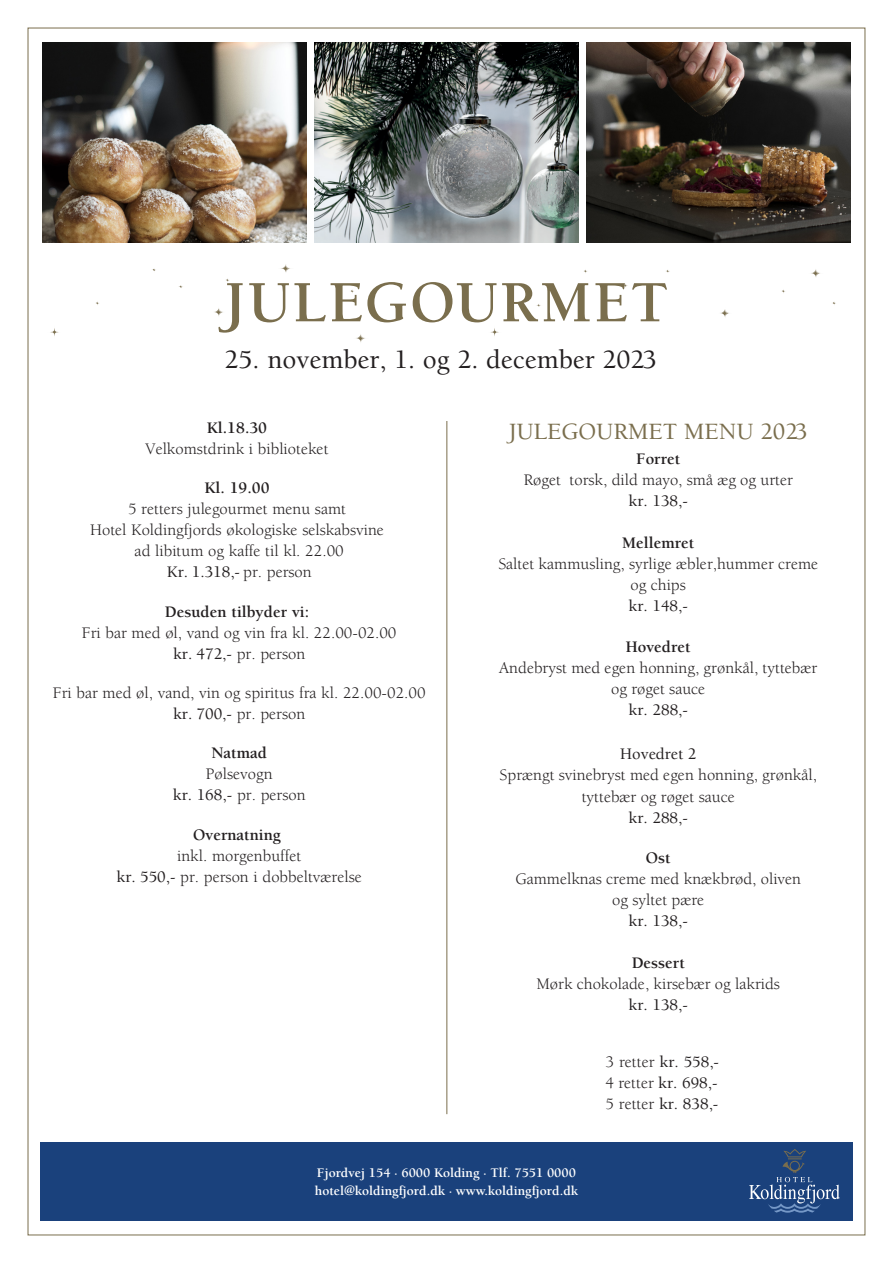
<style>
.page{position:relative;width:893px;height:1263px;background:#fff}
.page>*{position:absolute;margin:0;border:0;box-sizing:border-box;transform-origin:0 0}
.t1{font:700 60px "Berkeley";letter-spacing:.03em;color:#7a6e4d}
.t2{font:500 27px "Berkeley";color:#231f20}
.t3{font:500 24px "Berkeley";color:#7a6e4d}
.t4{font:16.5px/21px "Berkeley";color:#231f20;text-align:center}
.t5{font:500 16.5px/21px "Berkeley";color:#231f20;text-align:justify}
.t6{font:700 13.5px/18px "Berkeley";color:#fff}
.s1{font-weight:700}
.s2{font-weight:500}
.s3{font-weight:400}
</style>
<div class="page">
<div style="left:40px;top:1142px;width:813px;height:79px;background:#1a417c"></div>
<svg style="left:749px;top:1149px;width:91px;height:64px"></svg>
<img style="left:315px;top:43px;width:263px;height:199px">
<img style="left:587px;top:43px;width:263px;height:199px">
<svg style="left:48px;top:326px;width:13px;height:13px"></svg>
<svg style="left:712px;top:300px;width:26px;height:26px"></svg>
<svg style="left:488px;top:326px;width:13px;height:13px"></svg>
<hr style="left:446px;top:421px;width:1px;height:693px;background:#7a6e4d">
<img style="left:43px;top:43px;width:263px;height:199px">
<p class="t1" style="left:225px;top:270px;width:445px">JULEGOURMET</p>
<p class="t2" style="left:225px;top:346px;width:434px">25. november, 1. og 2. december 2023</p>
<p class="t4" style="left:146px;top:418px;width:184px"><span class="s1">Kl.18.30<br></span>Velkomstdrink i biblioteket</p>
<p class="t4" style="left:90px;top:478px;width:295px"><span class="s1">Kl. 19.00<br></span>5 retters julegourmet menu samt<br>Hotel Koldingfjords økologiske selskabsvine ad libitum og kaffe til kl. 22.00<br><span class="s2">Kr. 1.318,-</span> pr. person</p>
<p class="t4" style="left:82px;top:601px;width:316px"><span class="s1">Desuden tilbyder vi:<br></span>Fri bar med øl, vand og vin fra kl. 22.00-02.00 <span class="s2">kr. 472,-</span> pr. person</p>
<p class="t4" style="left:53px;top:683px;width:374px">Fri bar med øl, vand, vin og spiritus fra kl. 22.00-02.00 <span class="s2">kr. 700,-</span> pr. person</p>
<p class="t4" style="left:173px;top:743px;width:134px"><span class="s1">Natmad<br></span>Pølsevogn<br><span class="s2">kr. 168,-</span> pr. person</p>
<p class="t4" style="left:117px;top:825px;width:247px"><span class="s1">Overnatning<br></span>inkl. morgenbuffet<br><span class="s2">kr. 550,-</span> pr. person i dobbeltværelse</p>
<p class="t3" style="left:509px;top:419px;width:300px">JULEGOURMET MENU 2023</p>
<p class="t4" style="left:524px;top:449px;width:271px"><span class="s1">Forret<br></span>Røget torsk, dild mayo, små æg og urter <span class="s2">kr. 138,-</span></p>
<p class="t4" style="left:498px;top:533px;width:321px"><span class="s1">Mellemret<br></span>Saltet kammusling, syrlige æbler,hummer creme og chips<br><span class="s2">kr. 148,-</span></p>
<p class="t4" style="left:499px;top:637px;width:320px"><span class="s1">Hovedret<br></span>Andebryst med egen honning, grønkål, tyttebær og røget sauce<br><span class="s2">kr. 288,-</span></p>
<p class="t4" style="left:500px;top:744px;width:319px"><span class="s2">Hovedret 2<br></span>Sprængt svinebryst med egen honning, grønkål, tyttebær og røget sauce<br><span class="s2">kr. 288,-</span></p>
<p class="t4" style="left:515px;top:848px;width:287px"><span class="s1">Ost<br></span>Gammelknas creme med knækbrød, oliven og syltet pære<br><span class="s2">kr. 138,-</span></p>
<p class="t4" style="left:536px;top:953px;width:245px"><span class="s1">Dessert<br></span>Mørk chokolade, kirsebær og lakrids <span class="s2">kr. 138,-</span></p>
<p class="t5" style="left:606px;top:1051px;width:115px"><span class="s3">3 retter</span> kr. 558,- <span class="s3">4 retter</span> kr. 698,- <span class="s3">5 retter</span> kr. 838,-</p>
<p class="t6" style="left:315px;top:1164px;width:265px">Fjordvej 154 · 6000 Kolding · Tlf. 7551 0000 hotel@koldingfjord.dk · www.koldingfjord.dk</p>
</div>
